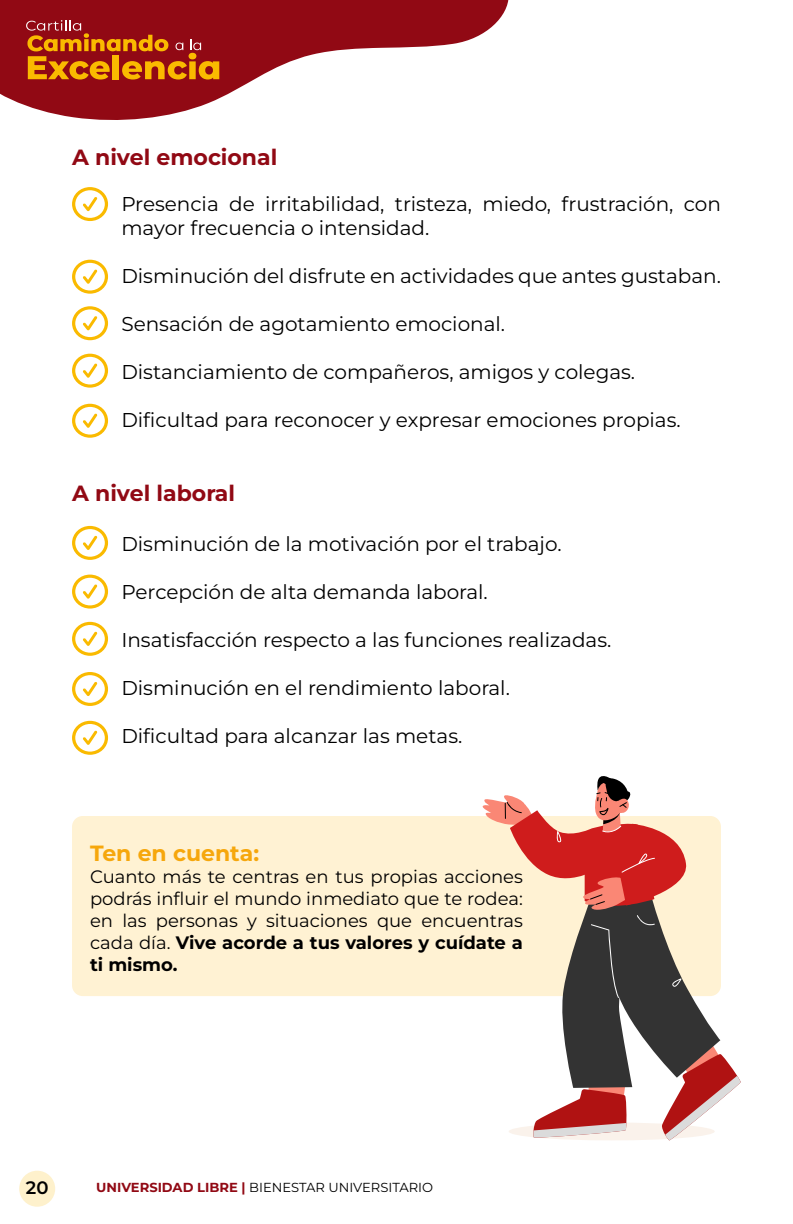
<style>
.page{position:relative;width:793px;height:1224px;background:#fff}
.page>*{position:absolute;margin:0;border:0;box-sizing:border-box;transform-origin:0 0}
.t1{font:700 22px "Montserrat";color:#910914}
.t2{font:700 22px "Montserrat";color:#f6a70c}
.t3{font:20px/24px "Montserrat";color:#000}
.t4{font:18px/22px "Montserrat";color:#000;text-align:justify}
.t5{font:600 18px "Montserrat";color:#000}
.t6{font:13px "Montserrat";color:#000}
.s1{font-weight:700}
.s2{font-weight:700;color:#910914}
</style>
<div class="page">
<div style="left:72px;top:816px;width:649px;height:180px;background:#fff2d3;border-radius:11px"></div>
<svg style="left:0;top:0;width:508px;height:120px;fill:#910914"></svg>
<div style="left:19px;top:1171px;width:36px;height:36px;background:#fef1cc;border-radius:50%"></div>
<svg style="left:26px;top:20px;width:193px;height:60px;background:#b24212"></svg>
<svg style="left:72px;top:187px;width:36px;height:35px"></svg>
<svg style="left:72px;top:525px;width:36px;height:35px"></svg>
<svg style="left:72px;top:306px;width:37px;height:35px"></svg>
<svg style="left:72px;top:621px;width:37px;height:35px"></svg>
<svg style="left:72px;top:672px;width:36px;height:34px"></svg>
<svg style="left:72px;top:259px;width:37px;height:35px"></svg>
<svg style="left:72px;top:574px;width:37px;height:35px"></svg>
<svg style="left:72px;top:353px;width:37px;height:35px"></svg>
<svg style="left:72px;top:403px;width:37px;height:35px"></svg>
<svg style="left:72px;top:720px;width:37px;height:35px"></svg>
<svg style="left:482px;top:776px;width:258px;height:365px"></svg>
<p class="t1" style="left:72px;top:143px;width:207px">A nivel emocional</p>
<p class="t3" style="left:121px;top:192px;width:601px">Presencia de irritabilidad, tristeza, miedo, frustración, con mayor frecuencia o intensidad.</p>
<p class="t3" style="left:121px;top:264px;width:601px">Disminución del disfrute en actividades que antes gustaban.</p>
<p class="t3" style="left:121px;top:312px;width:385px">Sensación de agotamiento emocional.</p>
<p class="t3" style="left:121px;top:360px;width:515px">Distanciamiento de compañeros, amigos y colegas.</p>
<p class="t3" style="left:121px;top:408px;width:561px">Dificultad para reconocer y expresar emociones propias.</p>
<p class="t1" style="left:72px;top:479px;width:165px">A nivel laboral</p>
<p class="t3" style="left:121px;top:531px;width:441px">Disminución de la motivación por el trabajo.</p>
<p class="t3" style="left:121px;top:579px;width:368px">Percepción de alta demanda laboral.</p>
<p class="t3" style="left:121px;top:627px;width:491px">Insatisfacción respecto a las funciones realizadas.</p>
<p class="t3" style="left:121px;top:675px;width:390px">Disminución en el rendimiento laboral.</p>
<p class="t3" style="left:121px;top:723px;width:342px">Dificultad para alcanzar las metas.</p>
<p class="t2" style="left:90px;top:839px;width:171px">Ten en cuenta:</p>
<p class="t4" style="left:90px;top:865px;width:434px">Cuanto más te centras en tus propias acciones podrás influir el mundo inmediato que te rodea: en las personas y situaciones que encuentras cada día. <span class="s1">Vive acorde a tus valores y cuídate a ti mismo.</span></p>
<p class="t5" style="left:26px;top:1176px;width:24px">20</p>
<p class="t6" style="left:96px;top:1179px;width:338px"><span class="s2">UNIVERSIDAD LIBRE |</span> BIENESTAR UNIVERSITARIO</p>
</div>
